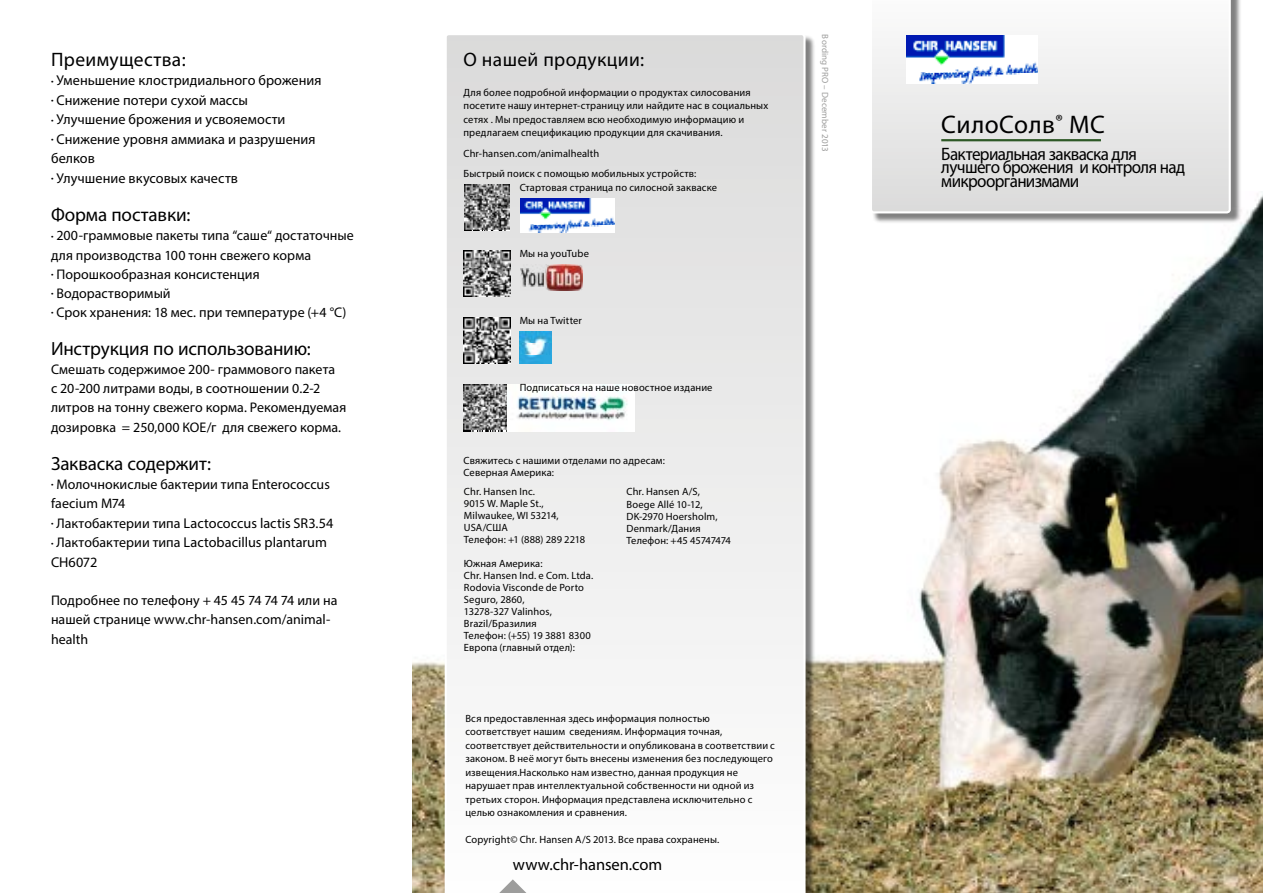
<style>
.page{position:relative;width:1263px;height:893px;background:#fff}
.page>*{position:absolute;margin:0;border:0;box-sizing:border-box;transform-origin:0 0}
.t1{font:25.5px "Myriad Pro";letter-spacing:.02em;color:#000}
.t2{font:19.5px "Myriad Pro";letter-spacing:.02em;color:#000}
.t3{font:19.05px "Myriad Pro";letter-spacing:-.005em;color:#000}
.t4{font:18px/13.5px "Myriad Pro";letter-spacing:-.035em;color:#000;scale:.95 1}
.t5{font:16.5px "Myriad Pro";letter-spacing:-.005em;color:#000}
.t6{font:14.25px/19.5px "Myriad Pro";color:#000}
.t7{font:13.95px/19px "Myriad Pro";letter-spacing:.005em;color:#000}
.t8{font:10.5px/12px "Myriad Pro";letter-spacing:.015em;color:#000}
.t9{font:9px "Myriad Pro";letter-spacing:.015em;color:#9d9d9c}
.s1{font-size:9px}
.s2{font-size:8.85px}
.s3{font-size:13.95px}
</style>
<div class="page">
<img style="left:412px;top:194px;width:851px;height:699px">
<div style="left:447px;top:35px;width:369px;height:858px;background:#000;opacity:.5"></div>
<svg style="left:445px;top:35px;width:360px;height:858px"></svg>
<svg style="left:499px;top:879px;width:27px;height:14px"></svg>
<div style="left:872px;top:0;width:369px;height:223px;background:#000;opacity:.5"></div>
<svg style="left:870px;top:0;width:361px;height:213px"></svg>
<img style="left:906px;top:36px;width:132px;height:47px">
<img style="left:520px;top:198px;width:94px;height:34px">
<img style="left:464px;top:185px;width:46px;height:46px">
<img style="left:464px;top:250px;width:46px;height:47px">
<img style="left:520px;top:332px;width:31px;height:31px">
<img style="left:463px;top:317px;width:47px;height:48px">
<img style="left:464px;top:384px;width:46px;height:48px">
<img style="left:508px;top:385px;width:126px;height:47px">
<img style="left:520px;top:265px;width:62px;height:26px">
<hr style="left:941px;top:139px;width:160px;height:2px;background:#2e5927">
<h2 class="t2" style="left:51px;top:47px;width:136px">Преимущества:</h2>
<h3 class="t6" style="left:51px;top:70px;width:272px"><span class="s1">•</span> Уменьшение клостридиального брожения</h3>
<h3 class="t6" style="left:51px;top:90px;width:198px"><span class="s1">•</span> Снижение потери сухой массы</h3>
<h3 class="t6" style="left:51px;top:109px;width:236px"><span class="s1">•</span> Улучшение брожения и усвояемости</h3>
<h3 class="t6" style="left:51px;top:129px;width:266px"><span class="s1">•</span> Снижение уровня аммиака и разрушения белков</h3>
<h3 class="t6" style="left:51px;top:168px;width:188px"><span class="s1">•</span> Улучшение вкусовых качеств</h3>
<h3 class="t3" style="left:51px;top:203px;width:141px">Форма поставки:</h3>
<h3 class="t7" style="left:51px;top:226px;width:304px"><span class="s2">•</span> 200-граммовые пакеты типа “саше“ достаточные для производства 100 тонн свежего корма</h3>
<h3 class="t7" style="left:51px;top:264px;width:210px"><span class="s2">•</span> Порошкообразная консистенция</h3>
<h3 class="t7" style="left:51px;top:283px;width:121px"><span class="s2">•</span> Водорастворимый</h3>
<h3 class="t7" style="left:51px;top:302px;width:297px"><span class="s2">•</span> Срок хранения: 18 мес. при температуре (+4 °C)</h3>
<h3 class="t3" style="left:51px;top:337px;width:261px">Инструкция по использованию:</h3>
<h3 class="t7" style="left:51px;top:360px;width:297px">Смешать содержимое 200- граммового пакета<br>с 20-200 литрами воды, в соотношении 0.2-2 литров на тонну свежего корма. Рекомендуемая дозировка = 250,000 КОЕ/г для свежего корма.</h3>
<h3 class="t3" style="left:51px;top:452px;width:161px">Закваска содержит:</h3>
<h3 class="t7" style="left:51px;top:474px;width:280px"><span class="s2">•</span> Молочнокислые бактерии типа Enterococcus faecium M74</h3>
<h3 class="t6" style="left:51px;top:513px;width:284px"><span class="s2">•</span> <span class="s3">Лактобактерии типа</span> Lactococcus lactis SR3.54</h3>
<h3 class="t6" style="left:51px;top:532px;width:277px"><span class="s2">•</span> <span class="s3">Лактобактерии типа</span> Lactobacillus plantarum<br>CH6072</h3>
<h3 class="t7" style="left:51px;top:591px;width:288px">Подробнее по телефону + 45 45 74 74 74 или на нашей странице www.chr-hansen.com/animal&shy;health</h3>
<h2 class="t2" style="left:463px;top:47px;width:182px">О нашей продукции:</h2>
<p class="t8" style="left:463px;top:85px;width:306px;line-height:13.5px">Для более подробной информации о продуктах силосования посетите нашу интернет-страницу или найдите нас в социальных сетях . Мы предоставляем всю необходимую информацию и предлагаем спецификацию продукции для скачивания.</p>
<p class="t8" style="left:463px;top:143px;width:234px;line-height:20.4px">Chr-hansen.com/animalhealth<br>Быстрый поиск с помощью мобильных устройств:</p>
<p class="t8" style="left:520px;top:181px;width:199px">Стартовая страница по силосной закваске</p>
<p class="t8" style="left:520px;top:247px;width:71px">Мы на youTube</p>
<p class="t8" style="left:520px;top:315px;width:64px">Мы на Twitter</p>
<p class="t8" style="left:520px;top:382px;width:194px">Подписаться на наше новостное издание</p>
<p class="t8" style="left:463px;top:454px;width:203px">Свяжитесь с нашими отделами по адресам:<br>Северная Америка:</p>
<p class="t8" style="left:464px;top:485px;width:123px">Chr. Hansen Inc.<br>9015 W. Maple St.,<br>Milwaukee, WI 53214,<br>USA/США<br>Телефон: +1 (888) 289 2218</p>
<p class="t8" style="left:464px;top:557px;width:131px">Южная Америка:<br>Chr. Hansen Ind. e Com. Ltda.<br>Rodovia Visconde de Porto<br>Seguro, 2860,<br>13278-327 Valinhos,<br>Brazil/Бразилия<br>Телефон: (+55) 19 3881 8300<br>Европа (главный отдел):</p>
<p class="t8" style="left:626px;top:486px;width:106px">Chr. Hansen A/S,<br>Boege Allé 10-12,<br>DK-2970 Hoersholm,<br>Denmark/Дания<br>Телефон: +45 45747474</p>
<p class="t8" style="left:465px;top:711px;width:311px;line-height:13.5px">Вся предоставленная здесь информация полностью соответствует нашим сведениям. Информация точная, соответствует действительности и опубликована в соответствии с законом. В неё могут быть внесены изменения без последующего извещения.Насколько нам известно, данная продукция не нарушает прав интеллектуальной собственности ни одной из третьих сторон. Информация представлена исключительно с целью ознакомления и сравнения.</p>
<p class="t8" style="left:465px;top:834px;width:255px">Copyright© Chr. Hansen A/S 2013. Все права сохранены.</p>
<h3 class="t5" style="left:513px;top:854px;width:151px">www.chr-hansen.com</h3>
<p class="t9" style="left:831px;top:34px;width:119px;rotate:90deg">Bording PRO – December 2013</p>
<h1 class="t1" style="left:941px;top:109px;width:165px">СилоСолв<sup>®</sup> MC</h1>
<h3 class="t4" style="left:941px;top:146px;width:258px">Бактериальная закваска для лучшего брожения и контроля над микроорганизмами</h3>
</div>
